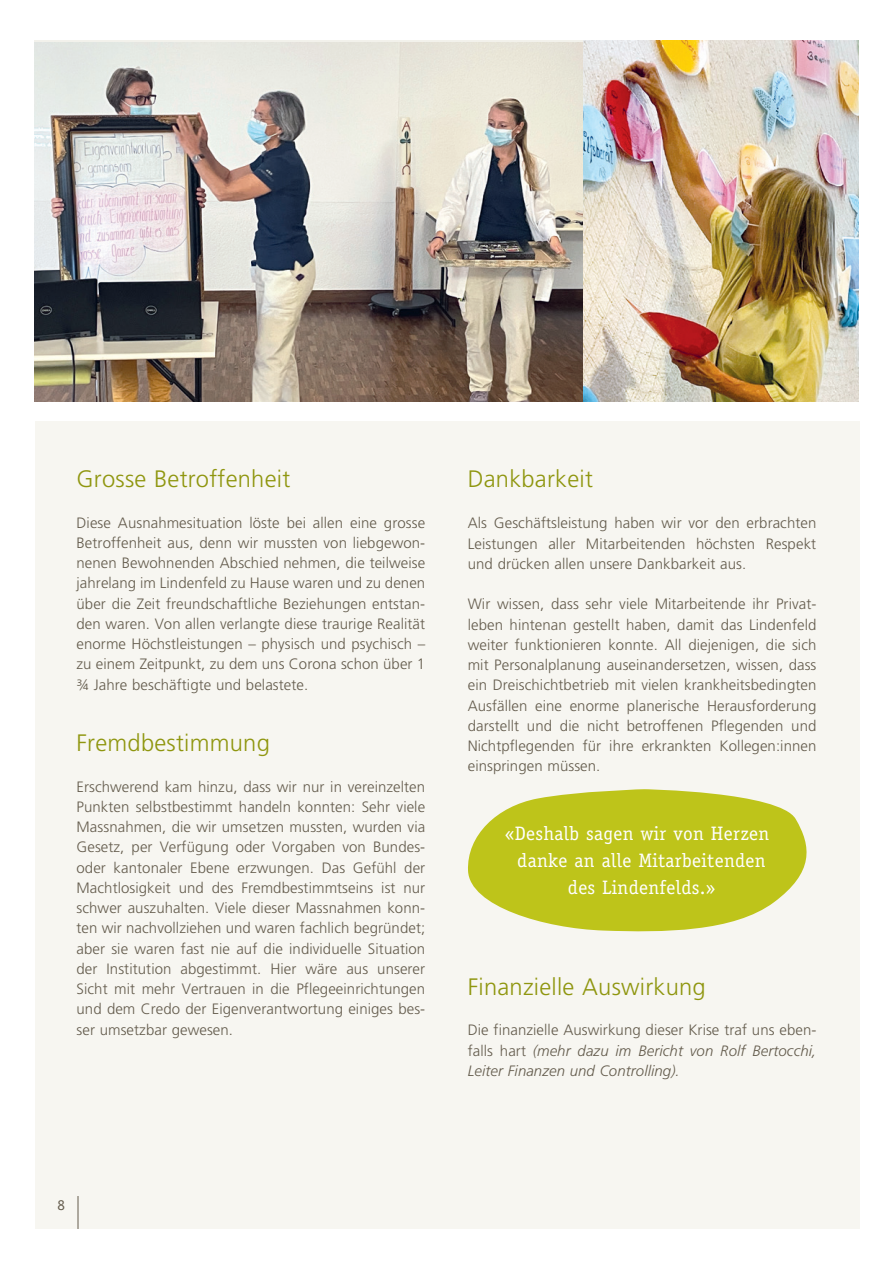
<style>
.page{position:relative;width:893px;height:1263px;background:#fff}
.page>*{position:absolute;margin:0;border:0;box-sizing:border-box;transform-origin:0 0}
.t1{font:300 23.7px "Frutiger";letter-spacing:.01em;color:#8f960f}
.t2{font:19.5px/27px "Officina Serif";letter-spacing:.015em;color:#fff;text-align:center}
.t3{font:300 15px/20.2px "Frutiger";letter-spacing:.005em;color:#645c4d;text-align:justify}
.t4{font:italic 300 15px/20.2px "Frutiger";letter-spacing:.005em;color:#645c4d;text-align:justify}
.t5{font:15px "Officina Sans";color:#645c4d}
.s1{font-style:normal}
</style>
<div class="page">
<div style="left:35px;top:421px;width:825px;height:808px;background:#f7f6f1"></div>
<svg style="left:468px;top:789px;width:339px;height:143px;fill:#bec41a"></svg>
<hr style="left:78px;top:1196px;width:1px;height:33px;background:#645c4d">
<img style="left:34px;top:43px;width:550px;height:359px">
<img style="left:584px;top:40px;width:275px;height:362px">
<h1 class="t1" style="left:77px;top:465px;width:215px">Grosse Betroffenheit</h1>
<p class="t3" style="left:77px;top:512px;width:350px">Diese Ausnahmesituation löste bei allen eine grosse Betroffenheit aus, denn wir mussten von liebgewon&shy;nenen Bewohnenden Abschied nehmen, die teilweise jahrelang im Lindenfeld zu Hause waren und zu denen über die Zeit freundschaftliche Beziehungen entstan&shy;den waren. Von allen verlangte diese traurige Realität enorme Höchstleistungen – physisch und psychisch – zu einem Zeitpunkt, zu dem uns Corona schon über 1 ¾ Jahre beschäftigte und belastete.</p>
<h1 class="t1" style="left:77px;top:729px;width:195px">Fremdbestimmung</h1>
<p class="t3" style="left:77px;top:776px;width:350px">Erschwerend kam hinzu, dass wir nur in vereinzelten Punkten selbstbestimmt handeln konnten: Sehr viele Massnahmen, die wir umsetzen mussten, wurden via Gesetz, per Verfügung oder Vorgaben von Bundes&shy;oder kantonaler Ebene erzwungen. Das Gefühl der Machtlosigkeit und des Fremdbestimmtseins ist nur schwer auszuhalten. Viele dieser Massnahmen konn&shy;ten wir nachvollziehen und waren fachlich begründet; aber sie waren fast nie auf die individuelle Situation der Institution abgestimmt. Hier wäre aus unserer Sicht mit mehr Vertrauen in die Pflegeeinrichtungen und dem Credo der Eigenverantwortung einiges bes&shy;ser umsetzbar gewesen.</p>
<h1 class="t1" style="left:468px;top:465px;width:127px">Dankbarkeit</h1>
<p class="t3" style="left:468px;top:513px;width:350px">Als Geschäftsleistung haben wir vor den erbrachten Leistungen aller Mitarbeitenden höchsten Respekt und drücken allen unsere Dankbarkeit aus.</p>
<p class="t3" style="left:468px;top:594px;width:350px">Wir wissen, dass sehr viele Mitarbeitende ihr Privat&shy;leben hintenan gestellt haben, damit das Lindenfeld weiter funktionieren konnte. All diejenigen, die sich mit Personalplanung auseinandersetzen, wissen, dass ein Dreischichtbetrieb mit vielen krankheitsbedingten Ausfällen eine enorme planerische Herausforderung darstellt und die nicht betroffenen Pflegenden und Nichtpflegenden für ihre erkrankten Kollegen:innen einspringen müssen.</p>
<h2 class="t2" style="left:505px;top:819px;width:266px">«Deshalb sagen wir von Herzen danke an alle Mitarbeitenden des Lindenfelds.»</h2>
<h1 class="t1" style="left:468px;top:973px;width:240px">Finanzielle Auswirkung</h1>
<p class="t4" style="left:468px;top:1020px;width:350px"><span class="s1">Die finanzielle Auswirkung dieser Krise traf uns eben&shy;falls hart</span> (mehr dazu im Bericht von Rolf Bertocchi, Leiter Finanzen und Controlling).</p>
<p class="t5" style="left:58px;top:1196px;width:9px">8</p>
</div>
